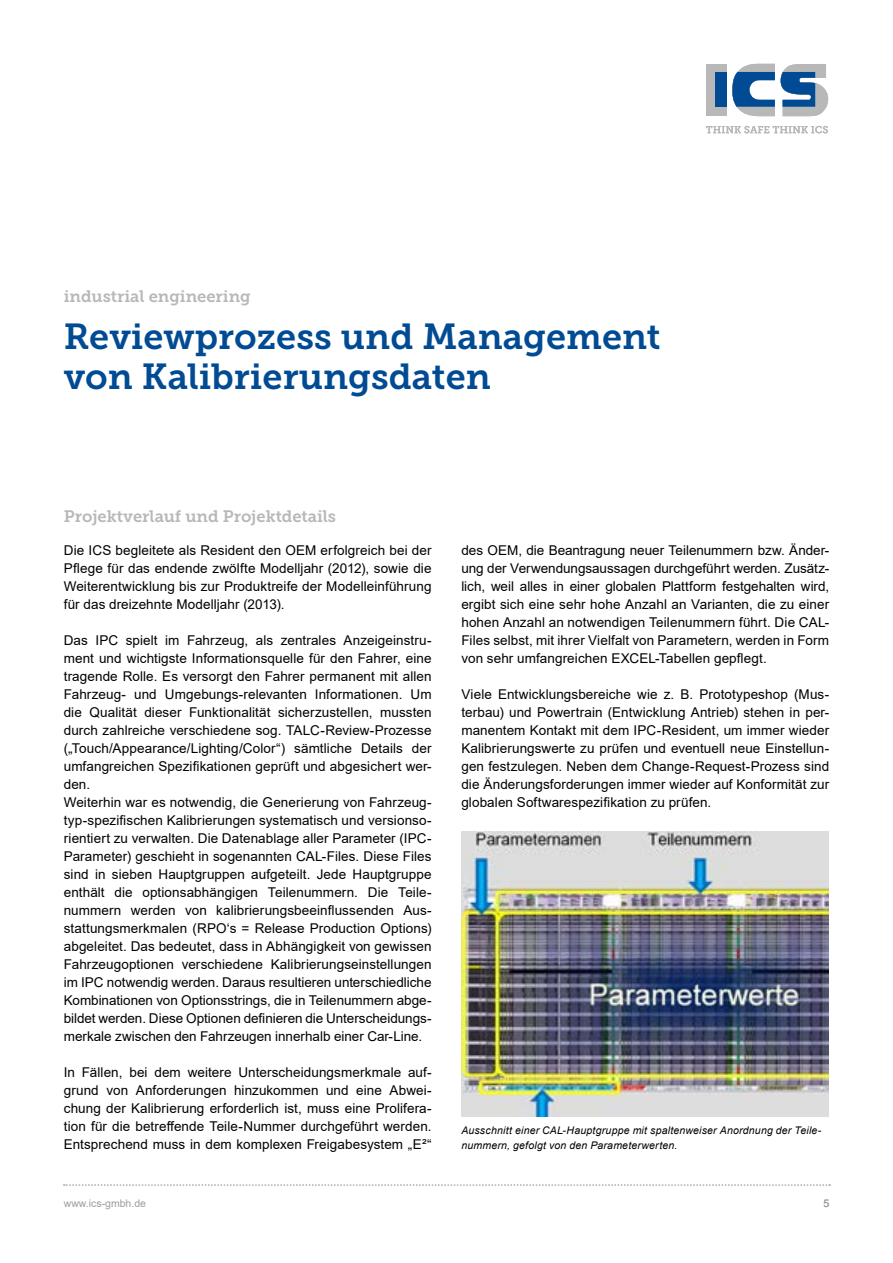
<style>
.page{position:relative;width:893px;height:1263px;background:#fff}
.page>*{position:absolute;margin:0;border:0;box-sizing:border-box;transform-origin:0 0}
.t1{font:36px/39.8px "Museo Slab 700";color:#004b93}
.t2{font:16.5px "Museo Slab 700";color:#b9b8b8}
.t3{font:13.5px/18px "Arial";letter-spacing:.005em;color:#000;text-align:justify}
.t4{font:italic 10.5px/15px "Arial";letter-spacing:.02em;color:#000}
.t5{font:10.5px "Arial";color:#9d9d9c}
</style>
<div class="page">
<div style="left:706px;top:64px;width:20px;height:51px;background:#b9b8b8"></div>
<svg style="left:732px;top:64px;width:43px;height:52px"></svg>
<div style="left:715px;top:72px;width:11px;height:35px;background:#004b93"></div>
<svg style="left:781px;top:64px;width:48px;height:52px"></svg>
<svg style="left:706px;top:126px;width:122px;height:7px"></svg>
<svg style="left:64px;top:1184px;width:766px;height:2px"></svg>
<img style="left:462px;top:831px;width:366px;height:285px">
<p class="t2" style="left:64px;top:286px;width:188px">industrial engineering</p>
<h1 class="t1" style="left:64px;top:317px;width:598px">Reviewprozess und Management von Kalibrierungsdaten</h1>
<p class="t2" style="left:64px;top:507px;width:274px">Projektverlauf und Projektdetails</p>
<p class="t3" style="left:64px;top:541px;width:369px">Die ICS begleitete als Resident den OEM erfolgreich bei der Pflege für das endende zwölfte Modelljahr (2012), sowie die Weiterentwicklung bis zur Produktreife der Modelleinführung für das dreizehnte Modelljahr (2013).</p>
<p class="t3" style="left:64px;top:631px;width:369px;text-align:left">Das IPC spielt im Fahrzeug, als zentrales Anzeigeinstru&shy;ment und wichtigste Informationsquelle für den Fahrer, eine tragende Rolle. Es versorgt den Fahrer permanent mit allen Fahrzeug- und Umgebungs-relevanten Informationen. Um die Qualität dieser Funktionalität sicherzustellen, mussten durch zahlreiche verschiedene sog. TALC-Review-Prozesse („Touch/Appearance/Lighting/Color“) sämtliche Details der umfangreichen Spezifikationen geprüft und abgesichert wer&shy;den.<br>Weiterhin war es notwendig, die Generierung von Fahrzeug&shy;typ-spezifischen Kalibrierungen systematisch und versionso&shy;rientiert zu verwalten. Die Datenablage aller Parameter (IPC-Parameter) geschieht in sogenannten CAL-Files. Diese Files sind in sieben Hauptgruppen aufgeteilt. Jede Hauptgruppe enthält die optionsabhängigen Teilenummern. Die Teile&shy;nummern werden von kalibrierungsbeeinflussenden Aus&shy;stattungsmerkmalen (RPO‘s = Release Production Options) abgeleitet. Das bedeutet, dass in Abhängigkeit von gewissen Fahrzeugoptionen verschiedene Kalibrierungseinstellungen im IPC notwendig werden. Daraus resultieren unterschiedliche Kombinationen von Optionsstrings, die in Teilenummern abge&shy;bildet werden. Diese Optionen definieren die Unterscheidungs&shy;merkale zwischen den Fahrzeugen innerhalb einer Car-Line.</p>
<p class="t3" style="left:64px;top:1063px;width:369px">In Fällen, bei dem weitere Unterscheidungsmerkmale auf&shy;grund von Anforderungen hinzukommen und eine Abwei&shy;chung der Kalibrierung erforderlich ist, muss eine Prolifera&shy;tion für die betreffende Teile-Nummer durchgeführt werden.<br>Entsprechend muss in dem komplexen Freigabesystem „E²“</p>
<p class="t3" style="left:461px;top:541px;width:369px">des OEM, die Beantragung neuer Teilenummern bzw. Änder&shy;ung der Verwendungsaussagen durchgeführt werden. Zusätz&shy;lich, weil alles in einer globalen Plattform festgehalten wird, ergibt sich eine sehr hohe Anzahl an Varianten, die zu einer hohen Anzahl an notwendigen Teilenummern führt. Die CAL-Files selbst, mit ihrer Vielfalt von Parametern, werden in Form von sehr umfangreichen EXCEL-Tabellen gepflegt.</p>
<p class="t3" style="left:461px;top:685px;width:369px">Viele Entwicklungsbereiche wie z. B. Prototypeshop (Mus&shy;terbau) und Powertrain (Entwicklung Antrieb) stehen in per&shy;manentem Kontakt mit dem IPC-Resident, um immer wieder Kalibrierungswerte zu prüfen und eventuell neue Einstellun&shy;gen festzulegen. Neben dem Change-Request-Prozess sind die Änderungsforderungen immer wieder auf Konformität zur globalen Softwarespezifikation zu prüfen.</p>
<p class="t4" style="left:461px;top:1123px;width:361px">Ausschnitt einer CAL-Hauptgruppe mit spaltenweiser Anordnung der Teile&shy;nummern, gefolgt von den Parameterwerten.</p>
<p class="t5" style="left:64px;top:1196px;width:84px">www.ics-gmbh.de</p>
<p class="t5" style="left:823px;top:1196px;width:7px">5</p>
</div>
